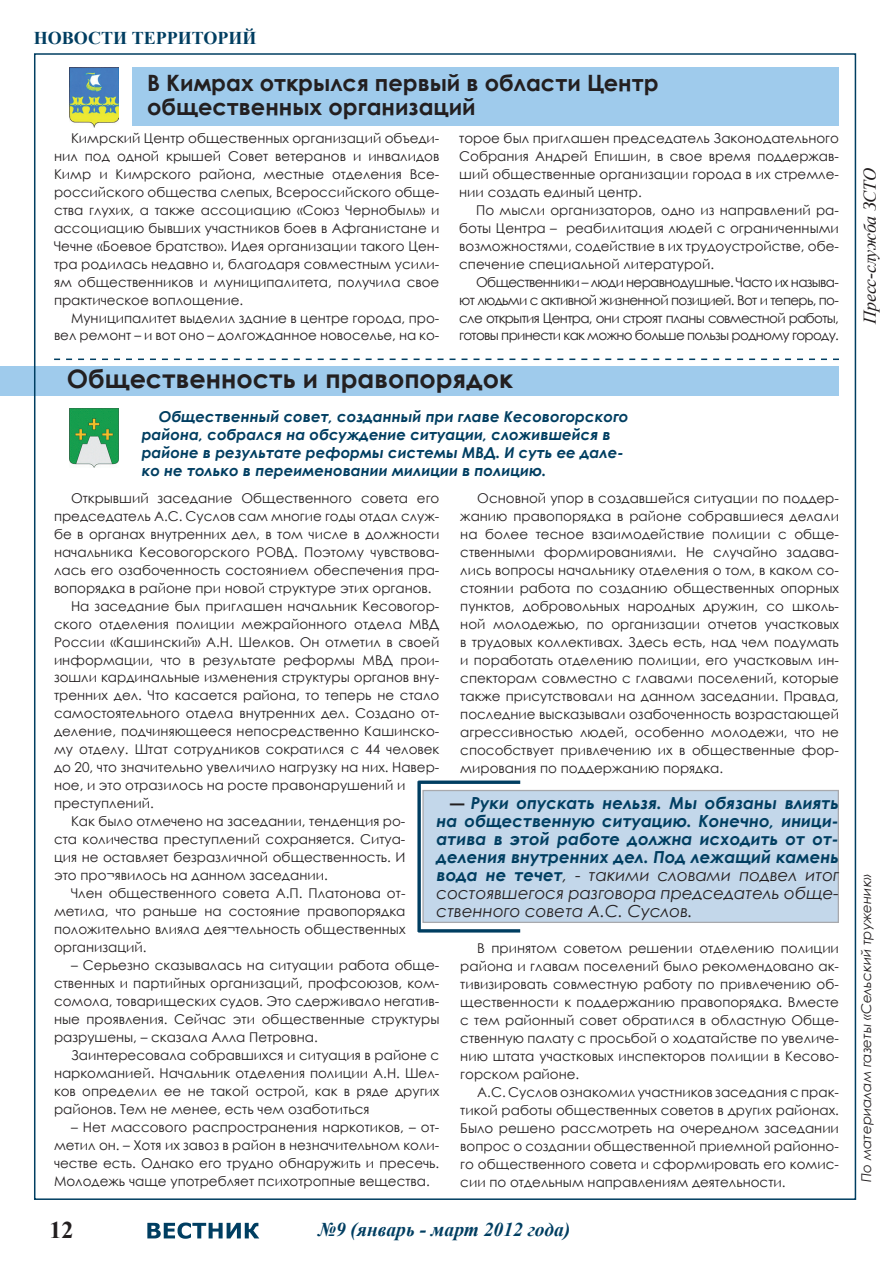
<style>
.page{position:relative;width:893px;height:1263px;background:#fff}
.page>*{position:absolute;margin:0;border:0;box-sizing:border-box;transform-origin:0 0}
.t1{font:700 25.5px "Century Gothic";color:#231f20}
.t2{font:700 24px "Times New Roman";color:#231f20}
.t3{font:700 22.5px/24px "Century Gothic";color:#231f20}
.t4{font:italic 700 19.5px "Times New Roman";color:#003e61}
.t5{font:700 18px "Times New Roman";color:#003e61}
.t6{font:italic 18px "Times New Roman";letter-spacing:-.01em;color:#231f20}
.t7{font:italic 700 16.65px/17.9px "Century Gothic";color:#003e61;text-align:justify}
.t8{font:italic 700 15px/18px "Century Gothic";color:#003e61}
.t9{font:13.5px/18px "Century Gothic";color:#231f20;text-align:justify}
.t10{font:italic 13.5px "Century Gothic";color:#231f20}
.s1{font-size:15.45px;color:#231f20}
.s2{font-weight:400;color:#231f20}
</style>
<div class="page">
<div style="left:132px;top:67px;width:707px;height:59px;background:#9fcbec"></div>
<div style="left:0;top:367px;width:839px;height:29px;background:#9fcbec"></div>
<svg style="left:147px;top:1222px;width:112px;height:17px"></svg>
<div style="left:422px;top:790px;width:417px;height:133px;background:#c3d7ea;border:1px solid #a8a9ad"></div>
<svg style="left:418px;top:780px;width:102px;height:4px"></svg>
<hr style="left:418px;top:929px;width:102px;height:3px;background:#003e61">
<svg style="left:417px;top:781px;width:4px;height:151px"></svg>
<img style="left:70px;top:67px;width:48px;height:60px">
<img style="left:70px;top:409px;width:48px;height:59px">
<svg style="left:54px;top:359px;width:785px;height:1px"></svg>
<h3 class="t5" style="left:34px;top:25px;width:224px">НОВОСТИ ТЕРРИТОРИЙ</h3>
<h3 class="t3" style="left:147px;top:70px;width:513px">В Кимрах открылся первый в области Центр общественных организаций</h3>
<p class="t9" style="left:54px;top:128px;width:387px;text-indent:17px">Кимрский Центр общественных организаций объеди&shy;нил под одной крышей Совет ветеранов и инвалидов Кимр и Кимрского района, местные отделения Все&shy;российского общества слепых, Всероссийского обще&shy;ства глухих, а также ассоциацию «Союз Чернобыль» и ассоциацию бывших участников боев в Афганистане и Чечне «Боевое братство». Идея организации такого Цен&shy;тра родилась недавно и, благодаря совместным усили&shy;ям общественников и муниципалитета, получила свое практическое воплощение.</p>
<p class="t9" style="left:54px;top:308px;width:387px;text-align:right">Муниципалитет выделил здание в центре города, про&shy;вел ремонт – и вот оно – долгожданное новоселье, на ко-</p>
<p class="t9" style="left:459px;top:128px;width:381px">торое был приглашен председатель Законодательного Собрания Андрей Епишин, в свое время поддержав&shy;ший общественные организации города в их стремле&shy;нии создать единый центр.</p>
<p class="t9" style="left:459px;top:200px;width:381px;text-indent:17px">По мысли организаторов, одно из направлений ра&shy;боты Центра – реабилитация людей с ограниченными возможностями, содействие в их трудоустройстве, обе&shy;спечение специальной литературой.</p>
<p class="t9" style="left:459px;top:272px;width:381px;text-indent:17px">Общественники – люди неравнодушные. Часто их называ&shy;ют людьми с активной жизненной позицией. Вот и теперь, по&shy;сле открытия Центра, они строят планы совместной работы, готовы принести как можно больше пользы родному городу.</p>
<h1 class="t1" style="left:67px;top:359px;width:447px">Общественность и правопорядок</h1>
<p class="t8" style="left:142px;top:407px;width:488px;text-indent:17px">Общественный совет, созданный при главе Кесовогорского района, собрался на обсуждение ситуации, сложившейся в районе в результате реформы системы МВД. И суть ее дале&shy;ко не только в переименовании милиции в полицию.</p>
<p class="t9" style="left:71px;top:488px;width:370px">Открывший заседание Общественного совета его</p>
<p class="t9" style="left:54px;top:506px;width:387px">председатель А.С. Суслов сам многие годы отдал служ-</p>
<p class="t9" style="left:54px;top:524px;width:387px">бе в органах внутренних дел, в том числе в должности</p>
<p class="t9" style="left:54px;top:542px;width:387px">начальника Кесовогорского РОВД. Поэтому чувствова-</p>
<p class="t9" style="left:54px;top:560px;width:387px">лась его озабоченность состоянием обеспечения пра-</p>
<p class="t9" style="left:54px;top:578px;width:379px">вопорядка в районе при новой структуре этих органов.</p>
<p class="t9" style="left:71px;top:596px;width:370px">На заседание был приглашен начальник Кесовогор-</p>
<p class="t9" style="left:54px;top:614px;width:387px">ского отделения полиции межрайонного отдела МВД</p>
<p class="t9" style="left:54px;top:632px;width:387px">России «Кашинский» А.Н. Шелков. Он отметил в своей</p>
<p class="t9" style="left:54px;top:650px;width:387px">информации, что в результате реформы МВД прои-</p>
<p class="t9" style="left:54px;top:668px;width:387px">зошли кардинальные изменения структуры органов вну-</p>
<p class="t9" style="left:54px;top:686px;width:387px">тренних дел. Что касается района, то теперь не стало</p>
<p class="t9" style="left:54px;top:704px;width:387px">самостоятельного отдела внутренних дел. Создано от-</p>
<p class="t9" style="left:54px;top:722px;width:387px">деление, подчиняющееся непосредственно Кашинско-</p>
<p class="t9" style="left:54px;top:740px;width:387px">му отделу. Штат сотрудников сократился с 44 человек</p>
<p class="t9" style="left:54px;top:758px;width:387px">до 20, что значительно увеличило нагрузку на них. Навер-</p>
<p class="t9" style="left:54px;top:776px;width:353px">ное, и это отразилось на росте правонарушений и</p>
<p class="t9" style="left:54px;top:794px;width:101px">преступлений.</p>
<p class="t9" style="left:71px;top:812px;width:336px">Как было отмечено на заседании, тенденция ро-</p>
<p class="t9" style="left:54px;top:830px;width:353px">ста количества преступлений сохраняется. Ситуа-</p>
<p class="t9" style="left:54px;top:848px;width:353px">ция не оставляет безразличной общественность. И</p>
<p class="t9" style="left:54px;top:866px;width:275px">это про¬явилось на данном заседании.</p>
<p class="t9" style="left:71px;top:884px;width:336px">Член общественного совета А.П. Платонова от-</p>
<p class="t9" style="left:54px;top:902px;width:353px">метила, что раньше на состояние правопорядка</p>
<p class="t9" style="left:54px;top:920px;width:353px">положительно влияла дея¬тельность общественных</p>
<p class="t9" style="left:54px;top:938px;width:94px">организаций.</p>
<p class="t9" style="left:54px;top:956px;width:387px;text-indent:17px">– Серьезно сказывалась на ситуации работа обще&shy;ственных и партийных организаций, профсоюзов, ком&shy;сомола, товарищеских судов. Это сдерживало негатив&shy;ные проявления. Сейчас эти общественные структуры разрушены, – сказала Алла Петровна.</p>
<p class="t9" style="left:54px;top:1046px;width:387px;text-indent:17px">Заинтересовала собравшихся и ситуация в районе с наркоманией. Начальник отделения полиции А.Н. Шел&shy;ков определил ее не такой острой, как в ряде других районов. Тем не менее, есть чем озаботиться</p>
<p class="t9" style="left:54px;top:1118px;width:387px;text-indent:17px">– Нет массового распространения наркотиков, – от&shy;метил он. – Хотя их завоз в район в незначительном коли&shy;честве есть. Однако его трудно обнаружить и пресечь.<br>Молодежь чаще употребляет психотропные вещества.</p>
<p class="t9" style="left:460px;top:488px;width:380px;text-indent:17px">Основной упор в создавшейся ситуации по поддер&shy;жанию правопорядка в районе собравшиеся делали на более тесное взаимодействие полиции с обще&shy;ственными формированиями. Не случайно задава&shy;лись вопросы начальнику отделения о том, в каком со&shy;стоянии работа по созданию общественных опорных пунктов, добровольных народных дружин, со школь&shy;ной молодежью, по организации отчетов участковых в трудовых коллективах. Здесь есть, над чем подумать и поработать отделению полиции, его участковым ин&shy;спекторам совместно с главами поселений, которые также присутствовали на данном заседании. Правда, последние высказывали озабоченность возрастающей агрессивностью людей, особенно молодежи, что не способствует привлечению их в общественные фор&shy;мирования по поддержанию порядка.</p>
<p class="t7" style="left:437px;top:794px;width:404px;text-indent:13px"><span class="s1">—</span> Руки опускать нельзя. Мы обязаны влиять на общественную ситуацию. Конечно, иници&shy;атива в этой работе должна исходить от от&shy;деления внутренних дел. Под лежащий камень вода не течет<span class="s2">, - такими словами подвел итог состоявшегося разговора председатель обще&shy;ственного совета А.С. Суслов.</span></p>
<p class="t9" style="left:460px;top:938px;width:380px;text-indent:17px">В принятом советом решении отделению полиции района и главам поселений было рекомендовано ак&shy;тивизировать совместную работу по привлечению об&shy;щественности к поддержанию правопорядка. Вместе с тем районный совет обратился в областную Обще&shy;ственную палату с просьбой о ходатайстве по увеличе&shy;нию штата участковых инспекторов полиции в Кесово&shy;горском районе.</p>
<p class="t9" style="left:460px;top:1082px;width:380px;text-indent:17px">А.С. Суслов ознакомил участников заседания с прак&shy;тикой работы общественных советов в других районах.<br>Было решено рассмотреть на очередном заседании вопрос о создании общественной приемной районно&shy;го общественного совета и сформировать его комис&shy;сии по отдельным направлениям деятельности.</p>
<h2 class="t2" style="left:50px;top:1214px;width:25px">12</h2>
<h3 class="t4" style="left:318px;top:1216px;width:254px">№9 (январь - март 2012 года)</h3>
<h3 class="t6" style="left:857px;top:324px;width:157px;rotate:-90deg">Пресс-служба ЗСТО</h3>
<p class="t10" style="left:857px;top:1182px;width:310px;rotate:-90deg">По материалам газеты «Сельский труженик»</p>
</div>
